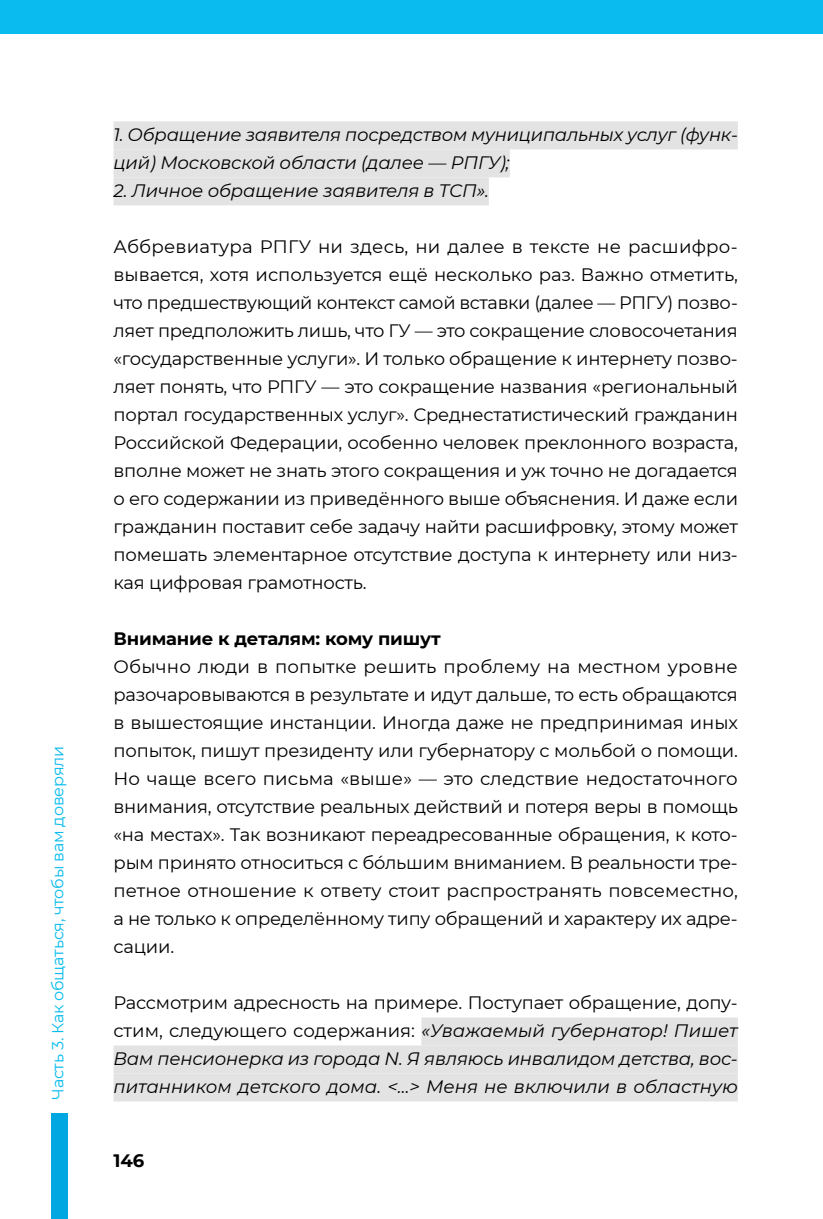
<style>
.page{position:relative;width:823px;height:1219px;background:#fff}
.page>*{position:absolute;margin:0;border:0;box-sizing:border-box;transform-origin:0 0}
.t1{font:18px/28px "Montserrat";letter-spacing:-.01em;color:#000;text-align:justify}
.t2{font:italic 18px/28px "Montserrat";letter-spacing:-.01em;color:#000}
.t3{font:700 18px "Montserrat";letter-spacing:-.01em;color:#000}
.t4{font:16px "Montserrat";letter-spacing:-.01em;color:#09bbee}
.s1{font-style:normal}
</style>
<div class="page">
<div style="left:0;top:0;width:822px;height:34px;background:#09bbee"></div>
<div style="left:51px;top:1113px;width:16px;height:106px;background:#00a7e1"></div>
<div style="left:113px;top:121px;width:624px;height:28px;background:#e3e3e3"></div>
<div style="left:113px;top:149px;width:396px;height:28px;background:#e3e3e3"></div>
<div style="left:113px;top:177px;width:375px;height:28px;background:#e3e3e3"></div>
<div style="left:421px;top:1017px;width:316px;height:28px;background:#e3e3e3"></div>
<div style="left:113px;top:1045px;width:624px;height:28px;background:#e3e3e3"></div>
<div style="left:113px;top:1073px;width:624px;height:28px;background:#e3e3e3"></div>
<p class="t4" style="left:47px;top:1100px;width:355px;rotate:-90deg">Часть 3. Как общаться, чтобы вам доверяли</p>
<p class="t2" style="left:113px;top:120px;width:625px">1. Обращение заявителя посредством муниципальных услуг (функ&shy;ций) Московской области (далее — РПГУ);</p>
<p class="t2" style="left:113px;top:176px;width:377px">2. Личное обращение заявителя в ТСП».</p>
<p class="t1" style="left:113px;top:232px;width:625px">Аббревиатура РПГУ ни здесь, ни далее в тексте не расшифро&shy;вывается, хотя используется ещё несколько раз. Важно отметить, что предшествующий контекст самой вставки (далее — РПГУ) позво&shy;ляет предположить лишь, что ГУ — это сокращение словосочетания «государственные услуги». И только обращение к интернету позво&shy;ляет понять, что РПГУ — это сокращение названия «региональный портал государственных услуг». Среднестатистический гражданин Российской Федерации, особенно человек преклонного возраста, вполне может не знать этого сокращения и уж точно не догадается о его содержании из приведённого выше объяснения. И даже если гражданин поставит себе задачу найти расшифровку, этому может помешать элементарное отсутствие доступа к интернету или низ&shy;кая цифровая грамотность.</p>
<p class="t3" style="left:113px;top:626px;width:328px">Внимание к деталям: кому пишут</p>
<p class="t1" style="left:113px;top:652px;width:625px">Обычно люди в попытке решить проблему на местном уровне разочаровываются в результате и идут дальше, то есть обращаются в вышестоящие инстанции. Иногда даже не предпринимая иных попыток, пишут президенту или губернатору с мольбой о помощи.<br>Но чаще всего письма «выше» — это следствие недостаточного внимания, отсутствие реальных действий и потеря веры в помощь «на местах». Так возникают переадресованные обращения, к кото&shy;рым принято относиться с бóльшим вниманием. В реальности тре&shy;петное отношение к ответу стоит распространять повсеместно, а не только к определённому типу обращений и характеру их адре&shy;сации.</p>
<p class="t2" style="left:113px;top:988px;width:625px;text-align:justify"><span class="s1">Рассмотрим адресность на примере. Поступает обращение, допу&shy;стим, следующего содержания:</span> «Уважаемый губернатор! Пишет Вам пенсионерка из города N. Я являюсь инвалидом детства, вос&shy;питанником детского дома. &lt;…&gt; Меня не включили в областную</p>
<p class="t3" style="left:113px;top:1147px;width:32px">146</p>
</div>
